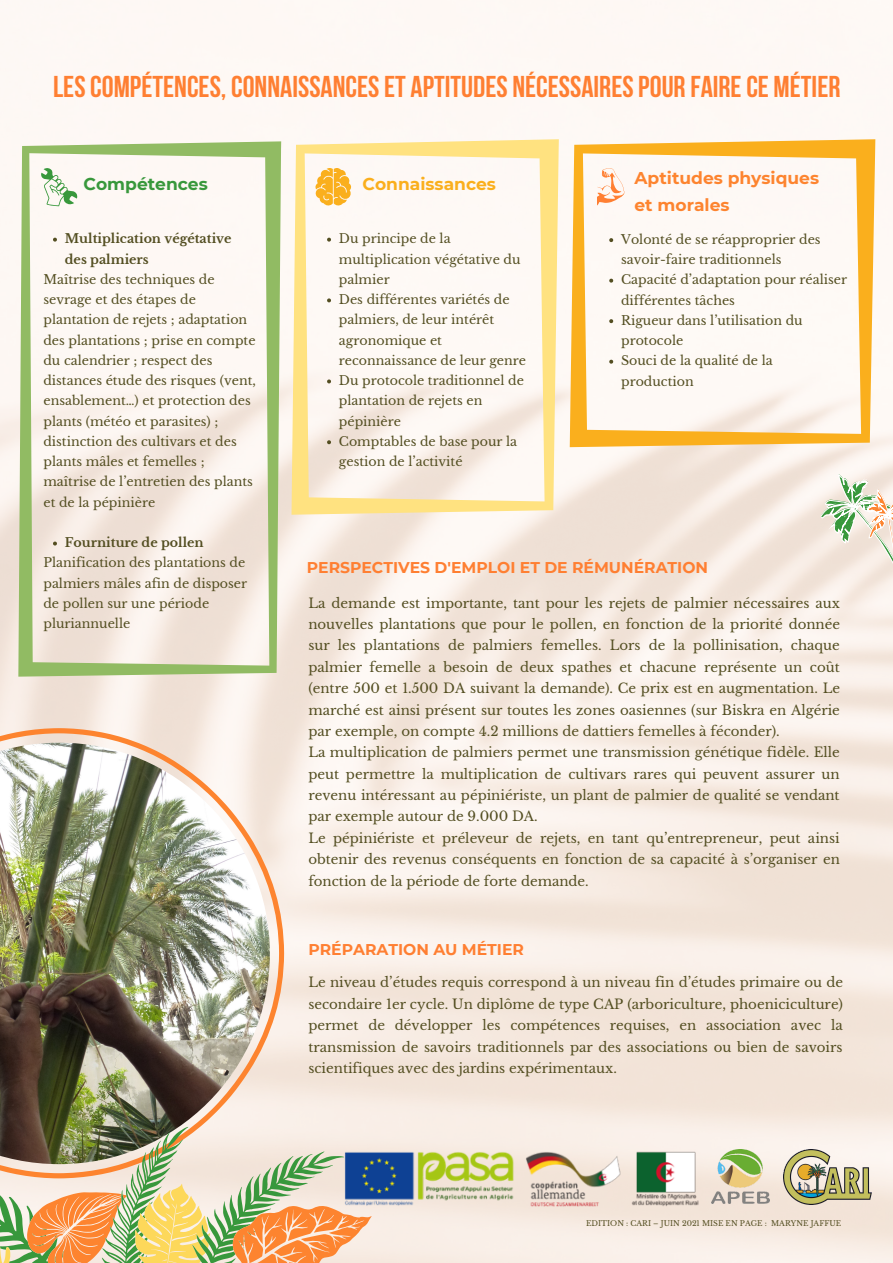
<style>
.page{position:relative;width:893px;height:1263px;background:#fff}
.page>*{position:absolute;margin:0;border:0;box-sizing:border-box;transform-origin:0 0}
.t1{font:700 30px "Bebas Neue";color:#ff7f32}
.t2{font:700 17.1px "Montserrat";color:#fd842f}
.t3{font:700 17.1px "Montserrat";color:#faaf1d}
.t4{font:700 17.1px "Montserrat";color:#38983c}
.t5{font:700 15.6px "Montserrat";color:#ff7f32}
.t6{font:13.35px/21.4px "Libre Baskerville";color:#534e21;text-align:justify}
.t7{font:12.6px/20.2px "Libre Baskerville";color:#534e21}
.t8{font:700 12.6px/20.2px "Libre Baskerville";color:#534e21}
.t9{font:7.43px "Libre Baskerville";color:#534e21}
</style>
<div class="page">
<img style="left:0;top:0;width:893px;height:1263px">
<svg style="left:0;top:728px;width:284px;height:399px;background:#f6dac7"></svg>
<img style="left:0;top:743px;width:270px;height:384px">
<svg style="left:0;top:1127px;width:371px;height:136px;background:#d0bb8e"></svg>
<svg style="left:18px;top:141px;width:263px;height:536px;fill:#fcf4ef"></svg>
<svg style="left:291px;top:139px;width:268px;height:376px;fill:#fef8f5"></svg>
<svg style="left:570px;top:139px;width:305px;height:308px;fill:#fef9f5"></svg>
<svg style="left:41px;top:168px;width:36px;height:38px"></svg>
<svg style="left:315px;top:168px;width:36px;height:38px"></svg>
<svg style="left:594px;top:168px;width:30px;height:38px"></svg>
<svg style="left:807px;top:458px;width:86px;height:149px"></svg>
<svg style="left:327px;top:238px;width:4px;height:4px"></svg>
<svg style="left:327px;top:298px;width:4px;height:4px"></svg>
<svg style="left:327px;top:379px;width:4px;height:4px"></svg>
<svg style="left:327px;top:440px;width:4px;height:4px"></svg>
<svg style="left:53px;top:238px;width:4px;height:4px"></svg>
<svg style="left:53px;top:542px;width:4px;height:3px"></svg>
<svg style="left:609px;top:238px;width:4px;height:4px"></svg>
<svg style="left:609px;top:279px;width:4px;height:4px"></svg>
<svg style="left:609px;top:319px;width:4px;height:4px"></svg>
<svg style="left:609px;top:360px;width:4px;height:4px"></svg>
<img style="left:784px;top:1149px;width:87px;height:55px">
<img style="left:711px;top:1149px;width:58px;height:55px">
<img style="left:337px;top:1151px;width:368px;height:55px">
<p class="t1" style="left:53px;top:74px;width:789px">LESCOMPÉTENCES, CONNAISSANCESET APTITUDES NÉCESSAIRESPOUR FAIRECE MÉTIER</p>
<p class="t4" style="left:84px;top:174px;width:126px">Compétences</p>
<p class="t3" style="left:362px;top:174px;width:135px">Connaissances</p>
<p class="t8" style="left:65px;top:229px;width:168px">Multiplication végétative des palmiers</p>
<p class="t7" style="left:43px;top:269px;width:214px">Maîtrise des techniques de sevrage et des étapes de plantation de rejets ; adaptation des plantations ; prise en compte du calendrier ; respect des distances étude des risques (vent, ensablement…) et protection des plants (météo et parasites) ; distinction des cultivars et des plants mâles et femelles ; maîtrise de l’entretien des plants et de la pépinière</p>
<p class="t8" style="left:65px;top:533px;width:140px">Fourniture de pollen</p>
<p class="t7" style="left:339px;top:229px;width:183px">Du principe de la multiplication végétative du palmier</p>
<p class="t7" style="left:339px;top:290px;width:189px">Des différentes variétés de palmiers, de leur intérêt agronomique et reconnaissance de leur genre</p>
<p class="t7" style="left:339px;top:371px;width:186px">Du protocole traditionnel de plantation de rejets en pépinière</p>
<p class="t7" style="left:339px;top:431px;width:180px">Comptables de base pour la gestion de l’activité</p>
<p class="t2" style="left:634px;top:168px;width:186px">Aptitudes physiques</p>
<p class="t2" style="left:634px;top:194px;width:97px">et morales</p>
<p class="t7" style="left:621px;top:229px;width:201px">Volonté de se réapproprier des savoir-faire traditionnels</p>
<p class="t7" style="left:621px;top:270px;width:227px">Capacité d’adaptation pour réaliser différentes tâches</p>
<p class="t7" style="left:621px;top:310px;width:183px">Rigueur dans l’utilisation du protocole</p>
<p class="t7" style="left:621px;top:351px;width:153px">Souci de la qualité de la production</p>
<p class="t7" style="left:43px;top:553px;width:205px">Planification des plantations de palmiers mâles afin de disposer de pollen sur une période pluriannuelle</p>
<p class="t5" style="left:307px;top:558px;width:403px">PERSPECTIVES D'EMPLOI ET DE RÉMUNÉRATION</p>
<p class="t6" style="left:308px;top:592px;width:533px">La demande est importante, tant pour les rejets de palmier nécessaires aux nouvelles plantations que pour le pollen, en fonction de la priorité donnée sur les plantations de palmiers femelles. Lors de la pollinisation, chaque palmier femelle a besoin de deux spathes et chacune représente un coût (entre 500 et 1.500 DA suivant la demande). Ce prix est en augmentation. Le marché est ainsi présent sur toutes les zones oasiennes (sur Biskra en Algérie par exemple, on compte 4.2 millions de dattiers femelles à féconder).</p>
<p class="t6" style="left:308px;top:742px;width:533px">La multiplication de palmiers permet une transmission génétique fidèle. Elle peut permettre la multiplication de cultivars rares qui peuvent assurer un revenu intéressant au pépiniériste, un plant de palmier de qualité se vendant par exemple autour de 9.000 DA.</p>
<p class="t6" style="left:308px;top:827px;width:533px">Le pépiniériste et préleveur de rejets, en tant qu’entrepreneur, peut ainsi obtenir des revenus conséquents en fonction de sa capacité à s’organiser en fonction de la période de forte demande.</p>
<p class="t5" style="left:308px;top:940px;width:217px">PRÉPARATION AU MÉTIER</p>
<p class="t6" style="left:308px;top:972px;width:536px">Le niveau d’études requis correspond à un niveau fin d’études primaire ou de secondaire 1er cycle. Un diplôme de type CAP (arboriculture, phoeniciculture) permet de développer les compétences requises, en association avec la transmission de savoirs traditionnels par des associations ou bien de savoirs scientifiques avec des jardins expérimentaux.</p>
<p class="t9" style="left:586px;top:1218px;width:256px">EDITION : CARI – JUIN 2021 MISE EN PAGE : MARYNE JAFFUE</p>
</div>
